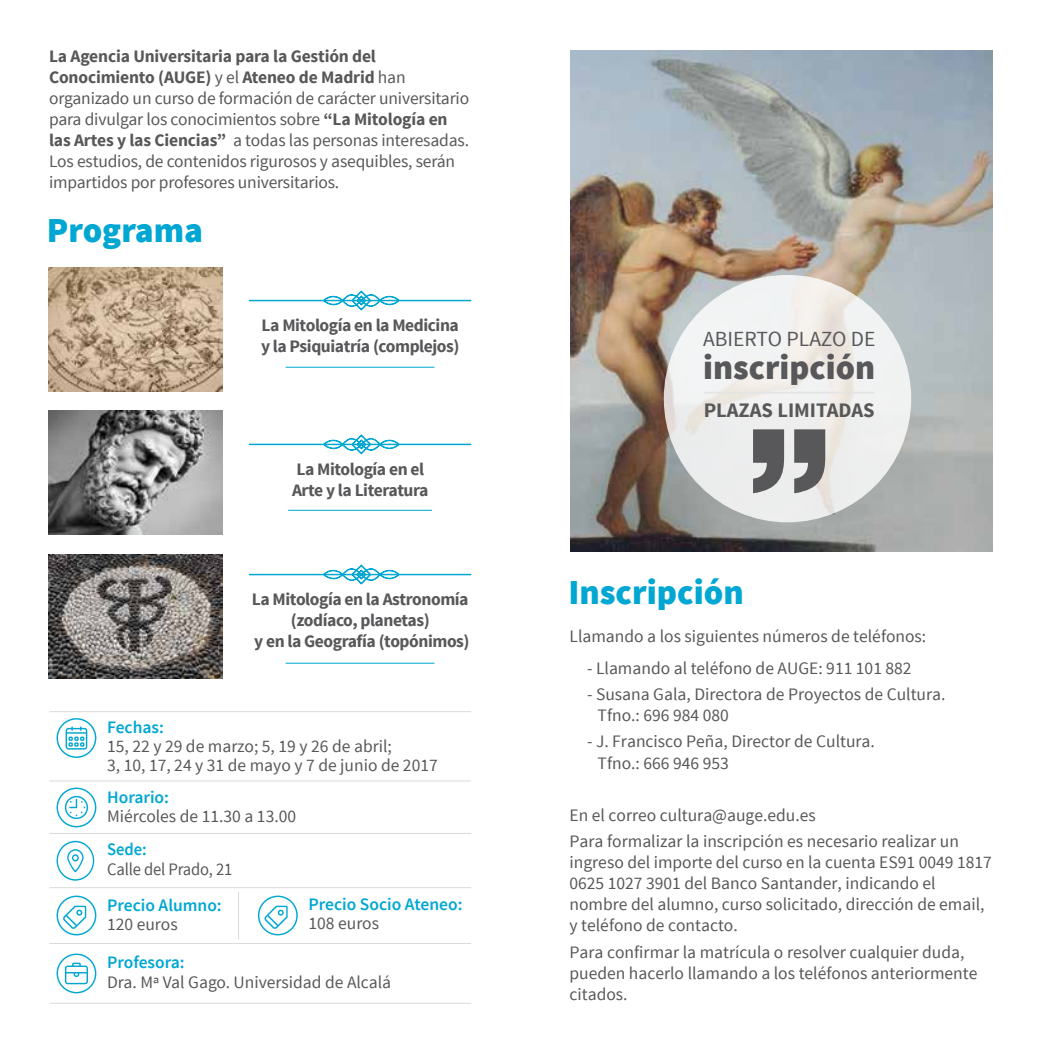
<style>
.page{position:relative;width:1042px;height:1042px;background:#fff}
.page>*{position:absolute;margin:0;border:0;box-sizing:border-box;transform-origin:0 0}
.t1{font:900 35px "Source Sans Pro";color:#00a7d3}
.t2{font:900 34.48px "Source Sans Pro";color:#58585a}
.t3{font:21.53px "Source Sans Pro";color:#58585a}
.t4{font:700 20.65px "Source Sans Pro";color:#58585a}
.t5{font:17.5px/21px "Source Sans Pro";color:#58585a}
.t6{font:700 17.5px/21px "Source Sans Pro";letter-spacing:-.025em;color:#58585a}
.t7{font:600 17.5px "Source Sans Pro";color:#00a7d3}
.t8{font:17.5px "Source Sans Pro";color:#58585a;scale:.95 1}
.t9{font:600 17.5px "Source Sans Pro";color:#00a7d3;scale:.95 1}
.s1{font-weight:700}
</style>
<div class="page">
<img style="left:570px;top:50px;width:422px;height:501px">
<svg style="left:664px;top:275px;width:247px;height:247px;fill:#f0efee"></svg>
<hr style="left:704px;top:392px;width:170px;height:1px;background:#e3e4e4">
<svg style="left:753px;top:429px;width:72px;height:64px;background:#858586"></svg>
<hr style="left:238px;top:892px;width:1px;height:47px;background:#d9dadb">
<svg style="left:57px;top:895px;width:39px;height:40px"></svg>
<svg style="left:258px;top:895px;width:40px;height:40px"></svg>
<svg style="left:57px;top:841px;width:37px;height:39px"></svg>
<svg style="left:57px;top:718px;width:39px;height:40px"></svg>
<svg style="left:57px;top:787px;width:39px;height:40px"></svg>
<hr style="left:49px;top:711px;width:422px;height:1px;background:#d9dadb">
<hr style="left:49px;top:1003px;width:422px;height:1px;background:#d9dadb">
<hr style="left:49px;top:780px;width:422px;height:1px;background:#d9dadb">
<hr style="left:49px;top:833px;width:422px;height:1px;background:#d9dadb">
<hr style="left:49px;top:887px;width:422px;height:1px;background:#d9dadb">
<hr style="left:49px;top:943px;width:422px;height:1px;background:#d9dadb">
<svg style="left:57px;top:953px;width:39px;height:40px"></svg>
<hr style="left:249px;top:444px;width:222px;height:1px;background:#00a7d3">
<svg style="left:323px;top:434px;width:76px;height:20px"></svg>
<hr style="left:288px;top:510px;width:144px;height:1px;background:#00a7d3">
<img style="left:49px;top:411px;width:173px;height:123px">
<hr style="left:249px;top:300px;width:222px;height:1px;background:#00a7d3">
<svg style="left:323px;top:291px;width:76px;height:19px"></svg>
<hr style="left:286px;top:367px;width:148px;height:1px;background:#00a7d3">
<img style="left:49px;top:267px;width:173px;height:124px">
<img style="left:49px;top:554px;width:173px;height:124px">
<hr style="left:249px;top:574px;width:222px;height:1px;background:#00a7d3">
<svg style="left:323px;top:565px;width:76px;height:19px"></svg>
<hr style="left:286px;top:663px;width:148px;height:1px;background:#00a7d3">
<p class="t5" style="left:49px;top:46px;width:422px"><span class="s1">La Agencia Universitaria para la Gestión del Conocimiento (AUGE)</span> y el <span class="s1">Ateneo de Madrid</span> han organizado un curso de formación de carácter universitario para divulgar los conocimientos sobre <span class="s1">“La Mitología en las Artes y las Ciencias”</span> a todas las personas interesadas.<br>Los estudios, de contenidos rigurosos y asequibles, serán impartidos por profesores universitarios.</p>
<h1 class="t1" style="left:47px;top:207px;width:158px">Programa</h1>
<p class="t6" style="left:261px;top:315px;width:200px">La Mitología en la Medicina y la Psiquiatría (complejos)</p>
<p class="t6" style="left:292px;top:459px;width:138px">La Mitología en el<br>Arte y la Literatura</p>
<p class="t6" style="left:252px;top:589px;width:219px;text-align:center">La Mitología en la Astronomía (zodíaco, planetas)<br>y en la Geografía (topónimos)</p>
<p class="t7" style="left:107px;top:716px;width:58px">Fechas:</p>
<p class="t5" style="left:107px;top:737px;width:332px;line-height:19.2px">15, 22 y 29 de marzo; 5, 19 y 26 de abril;<br>3, 10, 17, 24 y 31 de mayo y 7 de junio de 2017</p>
<p class="t7" style="left:107px;top:786px;width:63px">Horario:</p>
<p class="t5" style="left:107px;top:806px;width:190px">Miércoles de 11.30 a 13.00</p>
<p class="t9" style="left:107px;top:838px;width:43px">Sede:</p>
<p class="t8" style="left:107px;top:858px;width:133px">Calle del Prado, 21</p>
<p class="t7" style="left:107px;top:894px;width:116px">Precio Alumno:</p>
<p class="t5" style="left:107px;top:914px;width:72px">120 euros</p>
<p class="t7" style="left:308px;top:893px;width:156px">Precio Socio Ateneo:</p>
<p class="t5" style="left:308px;top:913px;width:72px">108 euros</p>
<p class="t7" style="left:107px;top:951px;width:79px">Profesora:</p>
<p class="t5" style="left:107px;top:971px;width:285px">Dra. Mª Val Gago. Universidad de Alcalá</p>
<p class="t3" style="left:703px;top:325px;width:174px">ABIERTO PLAZO DE</p>
<h2 class="t2" style="left:703px;top:345px;width:173px">inscripción</h2>
<p class="t4" style="left:704px;top:397px;width:172px">PLAZAS LIMITADAS</p>
<h1 class="t1" style="left:568px;top:569px;width:177px">Inscripción</h1>
<p class="t5" style="left:569px;top:626px;width:358px">Llamando a los siguientes números de teléfonos:</p>
<p class="t5" style="left:587px;top:658px;width:326px">- Llamando al teléfono de AUGE: 911 101 882</p>
<p class="t5" style="left:598px;top:684px;width:349px;text-indent:-11px">- Susana Gala, Directora de Proyectos de Cultura.<br>Tfno.: 696 984 080</p>
<p class="t5" style="left:598px;top:731px;width:279px;text-indent:-11px">- J. Francisco Peña, Director de Cultura.<br>Tfno.: 666 946 953</p>
<p class="t5" style="left:569px;top:802px;width:391px;line-height:26.2px">En el correo cultura@auge.edu.es<br>Para formalizar la inscripción es necesario realizar un</p>
<p class="t5" style="left:569px;top:852px;width:424px">ingreso del importe del curso en la cuenta ES91 0049 1817<br>0625 1027 3901 del Banco Santander, indicando el nombre del alumno, curso solicitado, dirección de email, y teléfono de contacto.</p>
<p class="t5" style="left:569px;top:941px;width:409px">Para confirmar la matrícula o resolver cualquier duda, pueden hacerlo llamando a los teléfonos anteriormente citados.</p>
</div>
